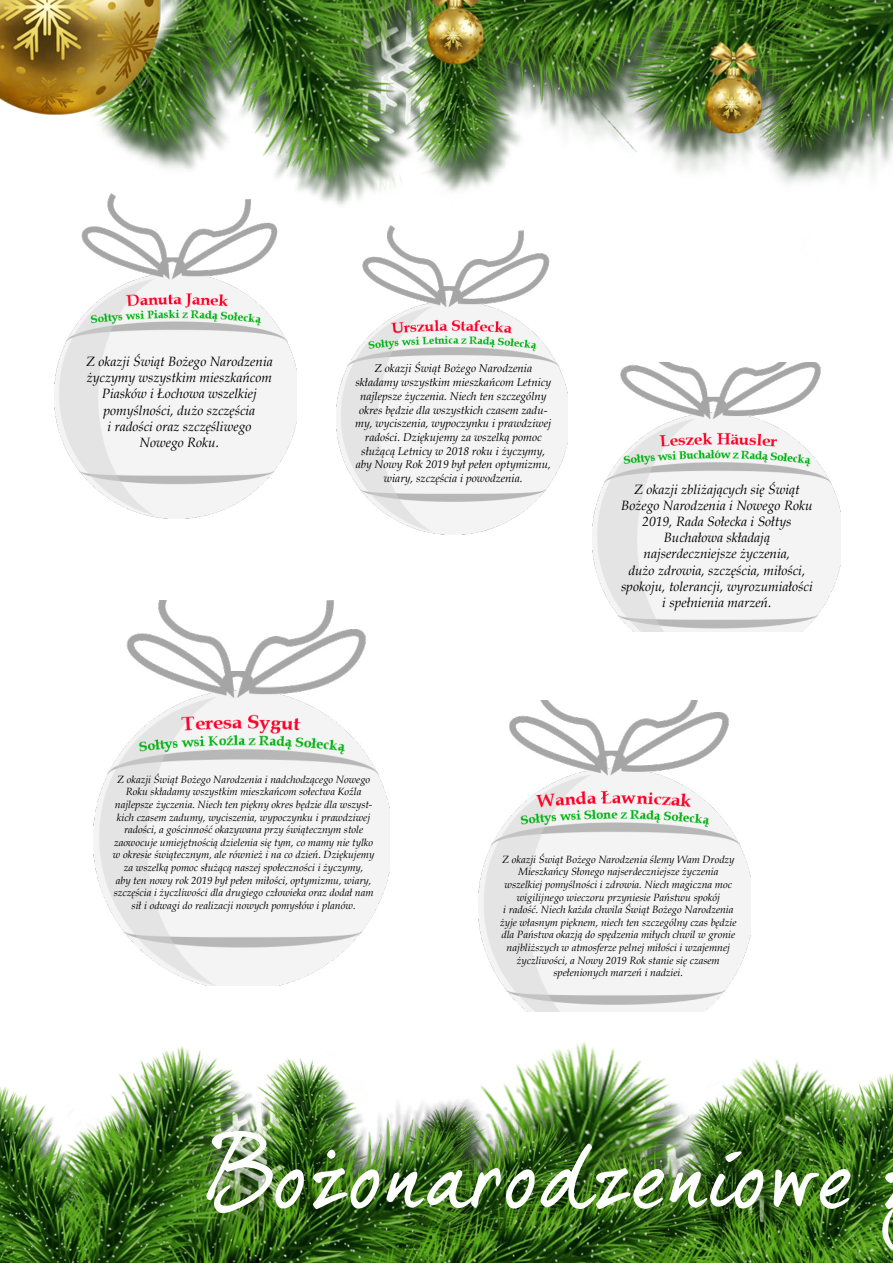
<style>
.page{position:relative;width:893px;height:1263px;background:#fff}
.page>*{position:absolute;margin:0;border:0;box-sizing:border-box;transform-origin:0 0}
.t1{font:94.5px "dear Joe 5 CASUAL P";color:#fff}
.t2{font:italic 13.5px/16.2px "Book Antiqua";color:#000;text-align:center}
.t3{font:italic 11.4px/13.6px "Book Antiqua";color:#000;text-align:center}
.t4{font:italic 10.5px/12.6px "Book Antiqua";color:#000;text-align:center}
</style>
<div class="page">
<img style="left:0;top:0;width:893px;height:205px">
<img style="left:0;top:985px;width:893px;height:278px">
<img style="left:94px;top:601px;width:295px;height:384px">
<img style="left:337px;top:225px;width:230px;height:309px">
<img style="left:479px;top:700px;width:272px;height:312px">
<img style="left:592px;top:363px;width:249px;height:268px">
<img style="left:54px;top:194px;width:243px;height:324px">
<p class="t2" style="left:86px;top:353px;width:188px">Z okazji Świąt Bożego Narodzenia życzymy wszystkim mieszkańcom<br>Piasków i Łochowa wszelkiej pomyślności, dużo szczęścia<br>i radości oraz szczęśliwego<br>Nowego Roku.</p>
<p class="t3" style="left:355px;top:361px;width:198px">Z okazji Świąt Bożego Narodzenia składamy wszystkim mieszkańcom Letnicy najlepsze życzenia. Niech ten szczególny okres będzie dla wszystkich czasem zadu&shy;my, wyciszenia, wypoczynku i prawdziwej radości. Dziękujemy za wszelką pomoc służącą Letnicy w 2018 roku i życzymy, aby Nowy Rok 2019 był pełen optymizmu, wiary, szczęścia i powodzenia.</p>
<p class="t2" style="left:621px;top:480px;width:193px">Z okazji zbliżających się Świąt<br>Bożego Narodzenia i Nowego Roku<br>2019, Rada Sołecka i Sołtys<br>Buchałowa składają najserdeczniejsze życzenia,<br>dużo zdrowia, szczęścia, miłości, spokoju, tolerancji, wyrozumiałości i spełnienia marzeń.</p>
<p class="t4" style="left:113px;top:773px;width:263px">Z okazji Świąt Bożego Narodzenia i nadchodzącego Nowego Roku składamy wszystkim mieszkańcom sołectwa Koźla najlepsze życzenia. Niech ten piękny okres będzie dla wszyst&shy;kich czasem zadumy, wyciszenia, wypoczynku i prawdziwej radości, a gościnność okazywana przy świątecznym stole zaowocuje umiejętnością dzielenia się tym, co mamy nie tylko w okresie świątecznym, ale również i na co dzień. Dziękujemy za wszelką pomoc służącą naszej społeczności i życzymy,<br>aby ten nowy rok 2019 był pełen miłości, optymizmu, wiary, szczęścia i życzliwości dla drugiego człowieka oraz dodał nam sił i odwagi do realizacji nowych pomysłów i planów.</p>
<p class="t4" style="left:500px;top:853px;width:238px">Z okazji Świąt Bożego Narodzenia ślemy Wam Drodzy Mieszkańcy Słonego najserdeczniejsze życzenia wszelkiej pomyślności i zdrowia. Niech magiczna moc wigilijnego wieczoru przyniesie Państwu spokój<br>i radość. Niech każda chwila Świąt Bożego Narodzenia żyje własnym pięknem, niech ten szczególny czas będzie dla Państwa okazją do spędzenia miłych chwil w gronie najbliższych w atmosferze pelnej miłości i wzajemnej życzliwości, a Nowy 2019 Rok stanie się czasem spełenionych marzeń i nadziei.</p>
<h1 class="t1" style="left:203px;top:1117px;width:653px">Bożonarodzeniowe</h1>
</div>
